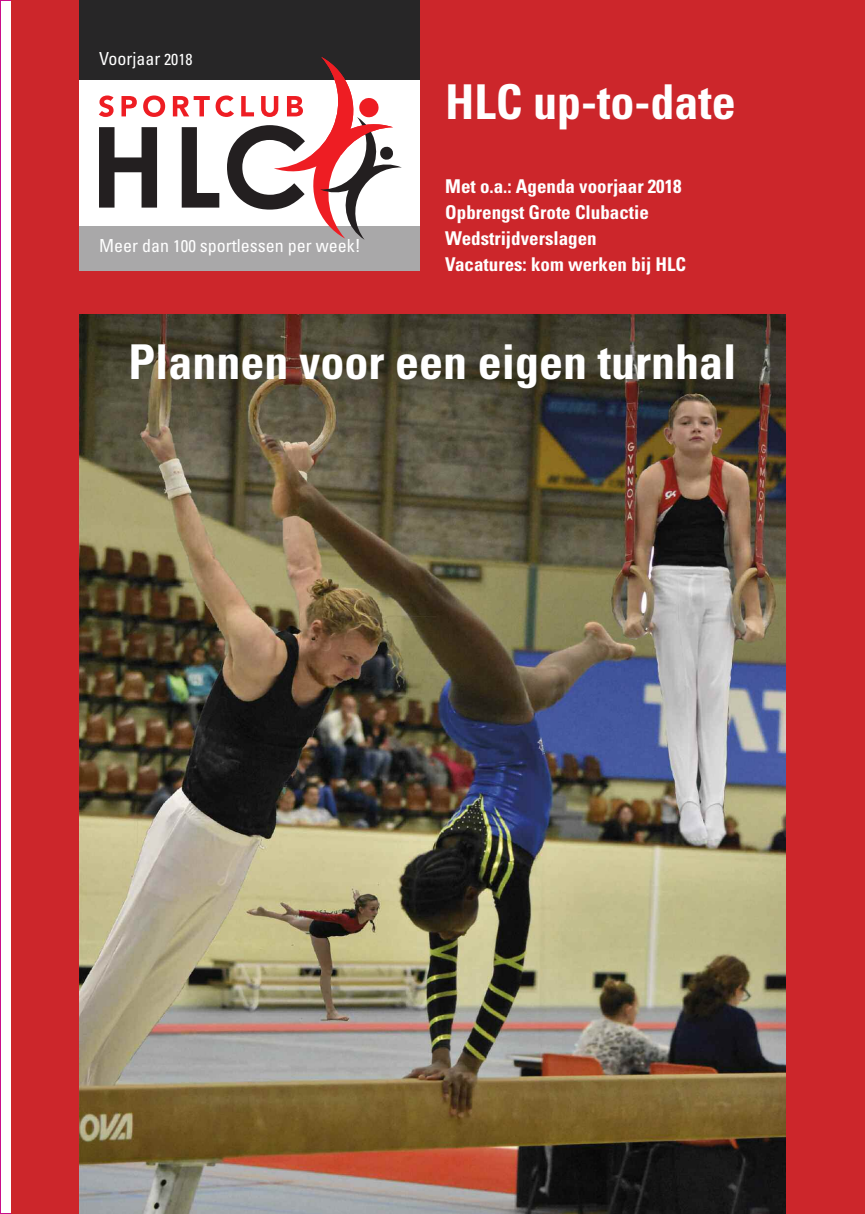
<style>
.page{position:relative;width:865px;height:1214px;background:#fff}
.page>*{position:absolute;margin:0;border:0;box-sizing:border-box;transform-origin:0 0}
.t1{font:700 condensed 48px "Univers";color:#fff}
.t2{font:700 condensed 19px/26px "Univers";color:#fff}
.t3{font:condensed 18px "Univers";color:#fff}
.s1{font-size:16px}
.s2{font-size:17px}
</style>
<div class="page">
<div style="left:11px;top:0;width:854px;height:1213px;background:#cc262b"></div>
<div style="left:79px;top:0;width:341px;height:271px;background:#fff"></div>
<img style="left:79px;top:314px;width:706px;height:899px">
<div style="left:79px;top:226px;width:341px;height:44px;background:#a9a8a9"></div>
<div style="left:79px;top:0;width:341px;height:79px;background:#272627"></div>
<svg style="left:99px;top:127px;width:58px;height:80px"></svg>
<svg style="left:99px;top:95px;width:14px;height:22px"></svg>
<svg style="left:121px;top:96px;width:16px;height:20px"></svg>
<svg style="left:143px;top:95px;width:22px;height:22px"></svg>
<svg style="left:173px;top:57px;width:229px;height:182px"></svg>
<p class="t3" style="left:99px;top:52px;width:95px">Voorjaar <span class="s1">2018</span></p>
<p class="t3" style="left:99px;top:239px;width:263px">Meer dan <span class="s2">100</span> sportlessen per week!</p>
<h1 class="t1" style="left:445px;top:85px;width:292px">HLC up-to-date</h1>
<p class="t2" style="left:445px;top:175px;width:242px">Met o.a.: Agenda voorjaar 2018<br>Opbrengst Grote Clubactie<br>Wedstrijdverslagen<br>Vacatures: kom werken bij HLC</p>
<h1 class="t1" style="left:128px;top:344px;width:609px">Plannen voor een eigen turnhal</h1>
</div>
